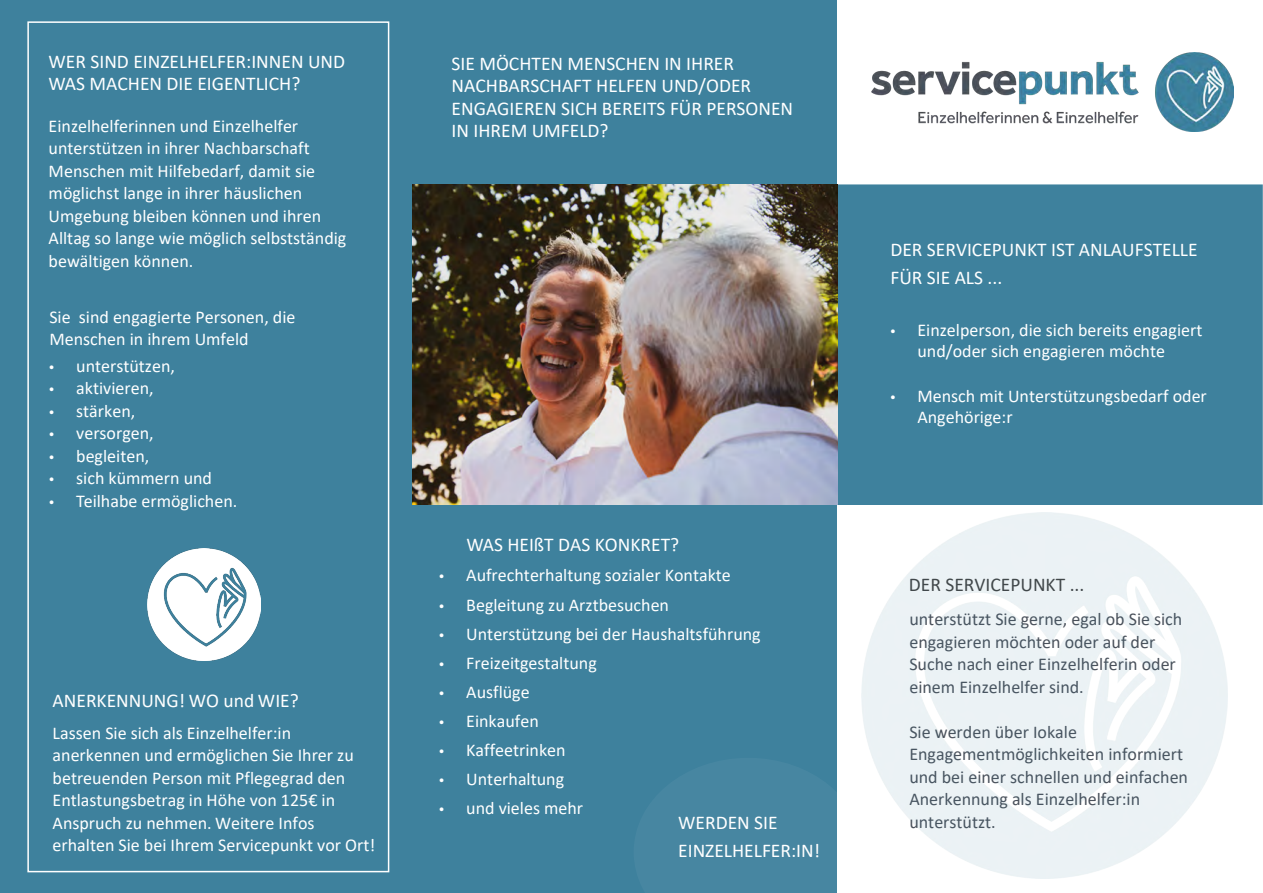
<style>
.page{position:relative;width:1263px;height:893px;background:#3e819d}
.page>*{position:absolute;margin:0;border:0;box-sizing:border-box;transform-origin:0 0}
.t1{font:19.5px/22.5px "Calibri";color:#fff}
.t2{font:19.5px "Calibri";color:#424242}
.t3{font:18px/22.5px "Calibri";color:#fff}
.t4{font:18px/22.5px "Calibri";color:#4a515b}
.s1{font-family:"Myriad Pro"}
</style>
<div class="page">
<div style="left:837px;top:0;width:426px;height:893px;background:linear-gradient(to right,#f5f8fa,#f7fafb)"></div>
<div style="left:838px;top:185px;width:424px;height:319px;background:#3e819d"></div>
<div style="left:837px;top:184px;width:426px;height:321px;border:2px solid #3e819d"></div>
<div style="left:27px;top:21px;width:362px;height:851px;border:2px solid #fff"></div>
<img style="left:871px;top:53px;width:362px;height:79px">
<img style="left:412px;top:184px;width:426px;height:321px">
<img style="left:148px;top:548px;width:112px;height:113px">
<p class="t1" style="left:49px;top:50px;width:298px">WER SIND EINZELHELFER:INNEN UND<br>WAS MACHEN DIE EIGENTLICH?</p>
<p class="t3" style="left:49px;top:114px;width:299px">Einzelhelferinnen und Einzelhelfer unterstützen in ihrer Nachbarschaft Menschen mit Hilfebedarf, damit sie möglichst lange in ihrer häuslichen Umgebung bleiben können und ihren Alltag so lange wie möglich selbstständig bewältigen können.</p>
<p class="t3" style="left:49px;top:305px;width:248px">Sie sind engagierte Personen, die<br>Menschen in ihrem Umfeld</p>
<p class="t3" style="left:49px;top:354px;width:127px"><span class="s1">•</span> unterstützen,</p>
<p class="t3" style="left:49px;top:376px;width:106px"><span class="s1">•</span> aktivieren,</p>
<p class="t3" style="left:49px;top:399px;width:88px"><span class="s1">•</span> stärken,</p>
<p class="t3" style="left:49px;top:421px;width:106px"><span class="s1">•</span> versorgen,</p>
<p class="t3" style="left:49px;top:444px;width:102px"><span class="s1">•</span> begleiten,</p>
<p class="t3" style="left:49px;top:466px;width:164px"><span class="s1">•</span> sich kümmern und</p>
<p class="t3" style="left:49px;top:489px;width:190px"><span class="s1">•</span> Teilhabe ermöglichen.</p>
<p class="t1" style="left:53px;top:688px;width:248px">ANERKENNUNG! WO und WIE?</p>
<p class="t3" style="left:53px;top:721px;width:324px">Lassen Sie sich als Einzelhelfer:in anerkennen und ermöglichen Sie Ihrer zu betreuenden Person mit Pflegegrad den Entlastungsbetrag in Höhe von 125€ in Anspruch zu nehmen. Weitere Infos erhalten Sie bei Ihrem Servicepunkt vor Ort!</p>
<p class="t1" style="left:452px;top:52px;width:343px">SIE MÖCHTEN MENSCHEN IN IHRER<br>NACHBARSCHAFT HELFEN UND/ODER<br>ENGAGIEREN SICH BEREITS FÜR PERSONEN<br>IN IHREM UMFELD?</p>
<p class="t1" style="left:466px;top:533px;width:214px">WAS HEIßT DAS KONKRET?</p>
<p class="t1" style="left:890px;top:235px;width:309px;line-height:27.8px">DER SERVICEPUNKT IST ANLAUFSTELLE<br>FÜR SIE ALS ...</p>
<p class="t3" style="left:890px;top:319px;width:313px;line-height:21.1px;text-align:center"><span class="s1">•</span> Einzelperson, die sich bereits engagiert und/oder sich engagieren möchte</p>
<p class="t3" style="left:917px;top:385px;width:291px;line-height:21px;text-indent:-27px"><span class="s1">•</span> Mensch mit Unterstützungsbedarf oder<br>Angehörige:r</p>
<p class="t3" style="left:439px;top:564px;width:293px"><span class="s1">•</span> Aufrechterhaltung sozialer Kontakte</p>
<p class="t3" style="left:439px;top:593px;width:231px"><span class="s1">•</span> Begleitung zu Arztbesuchen</p>
<p class="t3" style="left:439px;top:622px;width:323px"><span class="s1">•</span> Unterstützung bei der Haushaltsführung</p>
<p class="t3" style="left:439px;top:651px;width:159px"><span class="s1">•</span> Freizeitgestaltung</p>
<p class="t3" style="left:439px;top:680px;width:92px"><span class="s1">•</span> Ausflüge</p>
<p class="t3" style="left:439px;top:709px;width:101px"><span class="s1">•</span> Einkaufen</p>
<p class="t3" style="left:439px;top:738px;width:128px"><span class="s1">•</span> Kaffeetrinken</p>
<p class="t3" style="left:439px;top:768px;width:126px"><span class="s1">•</span> Unterhaltung</p>
<p class="t3" style="left:439px;top:797px;width:145px"><span class="s1">•</span> und vieles mehr</p>
<p class="t2" style="left:909px;top:571px;width:177px">DER SERVICEPUNKT ...</p>
<p class="t4" style="left:909px;top:608px;width:274px">unterstützt Sie gerne, egal ob Sie sich engagieren möchten oder auf der Suche nach einer Einzelhelferin oder einem Einzelhelfer sind.</p>
<p class="t4" style="left:909px;top:720px;width:280px">Sie werden über Iokale Engagementmöglichkeiten informiert und bei einer schnellen und einfachen Anerkennung als Einzelhelfer:in</p>
<p class="t1" style="left:678px;top:810px;width:101px">WERDEN SIE</p>
<p class="t4" style="left:909px;top:810px;width:88px">unterstützt.</p>
<p class="t1" style="left:678px;top:839px;width:143px">EINZELHELFER:IN!</p>
</div>
